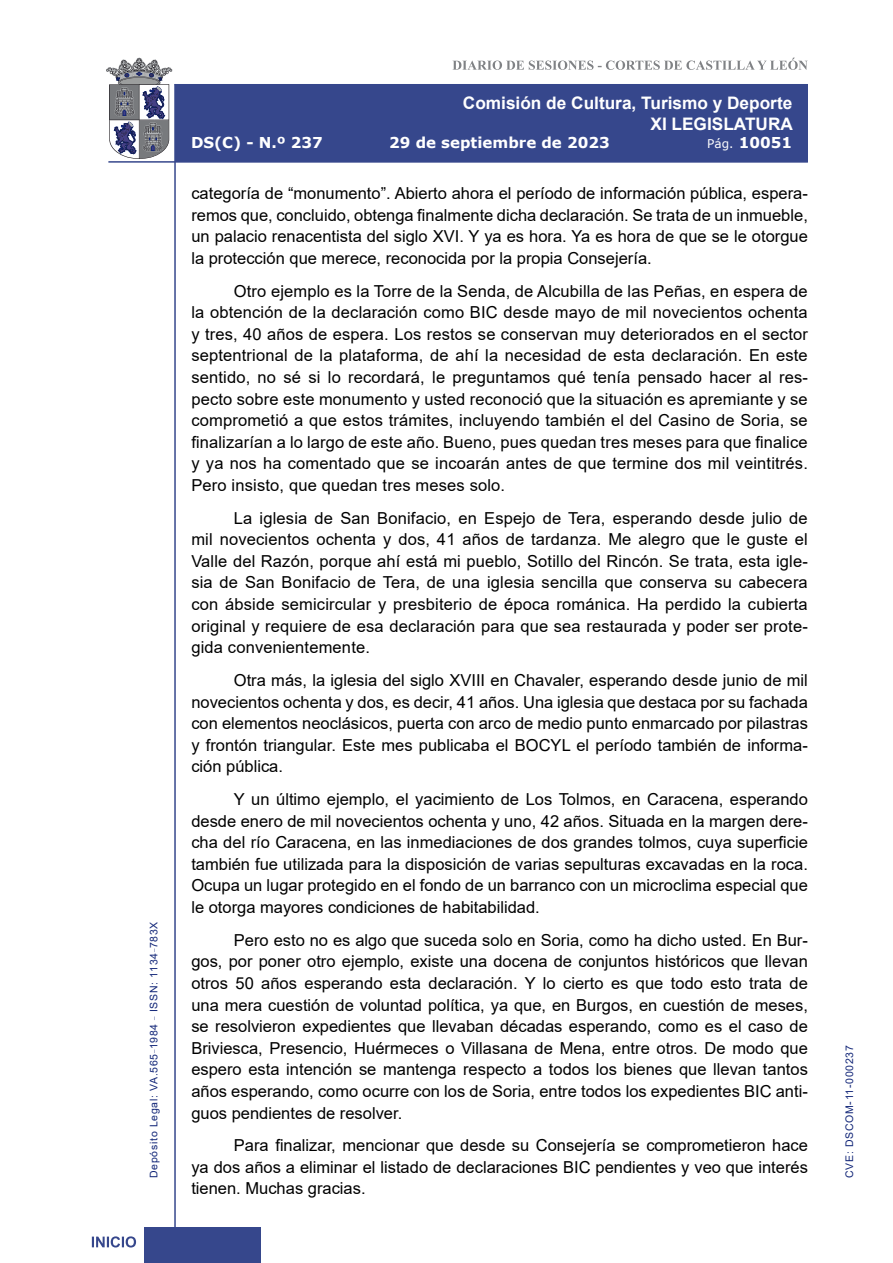
<style>
.page{position:relative;width:893px;height:1263px;background:#fff}
.page>*{position:absolute;margin:0;border:0;box-sizing:border-box;transform-origin:0 0}
.t1{font:700 17.25px/20.7px "Arial";color:#fff;text-align:right}
.t2{font:16.5px/21.6px "Arial";color:#000;text-align:justify}
.t3{font:700 15px "Verdana";color:#fff}
.t4{font:10.5px "Arial";letter-spacing:.065em;color:#122678}
.s1{font-weight:400;font-size:12px}
</style>
<div class="page">
<svg style="left:452px;top:58px;width:356px;height:12px"></svg>
<hr style="left:174px;top:84px;width:2px;height:1179px;background:#36478c">
<div style="left:144px;top:1227px;width:117px;height:36px;background:#36478c"></div>
<div style="left:175px;top:84px;width:633px;height:78px;background:#36478c"></div>
<hr style="left:108px;top:161px;width:700px;height:2px;background:#36478c">
<svg style="left:92px;top:1236px;width:44px;height:11px"></svg>
<svg style="left:106px;top:58px;width:66px;height:101px"></svg>
<p class="t4" style="left:146px;top:1178px;width:258px;rotate:-90deg">Depósito Legal: VA.565<sup>_</sup>1984 <sup>_</sup> ISSN: 1134<sup>_</sup>783X</p>
<p class="t1" style="left:463px;top:93px;width:332px">Comisión de Cultura, Turismo y Deporte<br>XI LEGISLATURA</p>
<p class="t3" style="left:191px;top:132px;width:133px">DS(C) - N.º 237</p>
<p class="t3" style="left:389px;top:132px;width:222px">29 de septiembre de 2023</p>
<p class="t3" style="left:707px;top:132px;width:86px"><span class="s1">Pág.</span> 10051</p>
<p class="t2" style="left:191px;top:182px;width:618px">categoría de “monumento”. Abierto ahora el período de información pública, espera&shy;remos que, concluido, obtenga finalmente dicha declaración. Se trata de un inmueble, un palacio renacentista del siglo XVI. Y ya es hora. Ya es hora de que se le otorgue la protección que merece, reconocida por la propia Consejería.</p>
<p class="t2" style="left:191px;top:280px;width:618px;text-indent:43px">Otro ejemplo es la Torre de la Senda, de Alcubilla de las Peñas, en espera de la obtención de la declaración como BIC desde mayo de mil novecientos ochenta y tres, 40 años de espera. Los restos se conservan muy deteriorados en el sector septentrional de la plataforma, de ahí la necesidad de esta declaración. En este sentido, no sé si lo recordará, le preguntamos qué tenía pensado hacer al res&shy;pecto sobre este monumento y usted reconoció que la situación es apremiante y se comprometió a que estos trámites, incluyendo también el del Casino de Soria, se finalizarían a lo largo de este año. Bueno, pues quedan tres meses para que finalice y ya nos ha comentado que se incoarán antes de que termine dos mil veintitrés.<br>Pero insisto, que quedan tres meses solo.</p>
<p class="t2" style="left:191px;top:507px;width:618px;text-indent:43px">La iglesia de San Bonifacio, en Espejo de Tera, esperando desde julio de mil novecientos ochenta y dos, 41 años de tardanza. Me alegro que le guste el Valle del Razón, porque ahí está mi pueblo, Sotillo del Rincón. Se trata, esta igle&shy;sia de San Bonifacio de Tera, de una iglesia sencilla que conserva su cabecera con ábside semicircular y presbiterio de época románica. Ha perdido la cubierta original y requiere de esa declaración para que sea restaurada y poder ser prote&shy;gida convenientemente.</p>
<p class="t2" style="left:191px;top:669px;width:618px;text-indent:43px">Otra más, la iglesia del siglo XVIII en Chavaler, esperando desde junio de mil novecientos ochenta y dos, es decir, 41 años. Una iglesia que destaca por su fachada con elementos neoclásicos, puerta con arco de medio punto enmarcado por pilastras y frontón triangular. Este mes publicaba el BOCYL el período también de informa&shy;ción pública.</p>
<p class="t2" style="left:191px;top:788px;width:618px;text-indent:43px">Y un último ejemplo, el yacimiento de Los Tolmos, en Caracena, esperando desde enero de mil novecientos ochenta y uno, 42 años. Situada en la margen dere&shy;cha del río Caracena, en las inmediaciones de dos grandes tolmos, cuya superficie también fue utilizada para la disposición de varias sepulturas excavadas en la roca.<br>Ocupa un lugar protegido en el fondo de un barranco con un microclima especial que le otorga mayores condiciones de habitabilidad.</p>
<p class="t2" style="left:191px;top:929px;width:618px;text-indent:43px">Pero esto no es algo que suceda solo en Soria, como ha dicho usted. En Bur&shy;gos, por poner otro ejemplo, existe una docena de conjuntos históricos que llevan otros 50 años esperando esta declaración. Y lo cierto es que todo esto trata de una mera cuestión de voluntad política, ya que, en Burgos, en cuestión de meses, se resolvieron expedientes que llevaban décadas esperando, como es el caso de Briviesca, Presencio, Huérmeces o Villasana de Mena, entre otros. De modo que espero esta intención se mantenga respecto a todos los bienes que llevan tantos años esperando, como ocurre con los de Soria, entre todos los expedientes BIC anti&shy;guos pendientes de resolver.</p>
<p class="t2" style="left:191px;top:1134px;width:618px;text-indent:43px">Para finalizar, mencionar que desde su Consejería se comprometieron hace ya dos años a eliminar el listado de declaraciones BIC pendientes y veo que interés tienen. Muchas gracias.</p>
<p class="t4" style="left:842px;top:1178px;width:134px;rotate:-90deg">CVE: DSCOM-11-000237</p>
</div>
